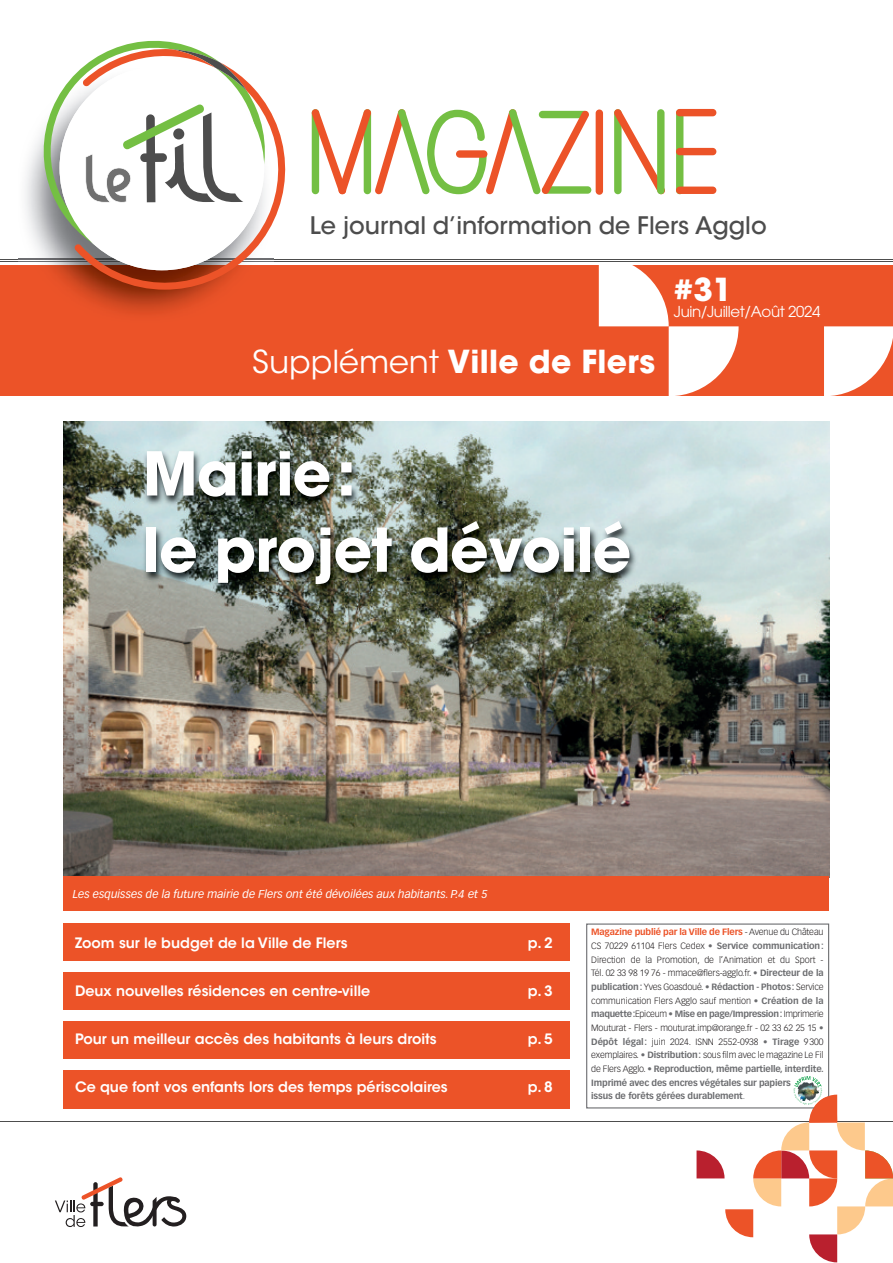
<style>
.page{position:relative;width:893px;height:1263px;background:#fff}
.page>*{position:absolute;margin:0;border:0;box-sizing:border-box;transform-origin:0 0}
.t1{font:700 59.85px/76.2px "Avant Garde";letter-spacing:-.015em;color:#fff}
.t2{font:700 31.5px "ITC Avant Garde Std";letter-spacing:.01em;color:#fff}
.t3{font:500 24px "ITC Avant Garde Std";color:#4d4d4d}
.t4{font:15px "Avant Garde";letter-spacing:-.025em;color:#fff}
.t5{font:600 14.25px "ITC Avant Garde Std";color:#fff}
.t6{font:italic 11.25px "Vectora LT Std";color:#fff}
.t7{font:300 9px/13.6px "Vectora LT Std";letter-spacing:-.005em;color:#231f20}
.s1{font-weight:400}
.s2{font-weight:700;color:#ec5328}
.s3{font-weight:700;color:#6c6d70}
.s4{color:#6c6d70}
</style>
<div class="page">
<hr style="left:0;top:1121px;width:893px;height:1px;background:#4d4d4d">
<svg style="left:55px;top:1177px;width:132px;height:50px"></svg>
<img style="left:64px;top:422px;width:765px;height:454px">
<div style="left:64px;top:876px;width:765px;height:35px;background:#ec5328"></div>
<div style="left:64px;top:923px;width:506px;height:38px;background:#ec5328"></div>
<div style="left:64px;top:972px;width:506px;height:38px;background:#ec5328"></div>
<div style="left:64px;top:1021px;width:506px;height:38px;background:#ec5328"></div>
<div style="left:64px;top:1070px;width:506px;height:38px;background:#ec5328"></div>
<div style="left:0;top:266px;width:893px;height:130px;background:#ec5328"></div>
<svg style="left:311px;top:109px;width:405px;height:86px"></svg>
<hr style="left:0;top:259px;width:893px;height:1px;background:#4d4d4d">
<hr style="left:0;top:261px;width:893px;height:1px;background:#4d4d4d">
<img style="left:18px;top:136px;width:191px;height:178px">
<img style="left:18px;top:259px;width:56px;height:3px">
<svg style="left:74px;top:109px;width:225px;height:186px"></svg>
<div style="left:60px;top:66px;width:204px;height:204px;background:#fff;border-radius:50%"></div>
<svg style="left:41px;top:40px;width:228px;height:214px"></svg>
<svg style="left:824px;top:326px;width:69px;height:70px"></svg>
<svg style="left:599px;top:266px;width:140px;height:130px"></svg>
<svg style="left:586px;top:923px;width:307px;height:340px"></svg>
<img style="left:133px;top:437px;width:675px;height:195px">
<h3 class="t3" style="left:310px;top:216px;width:459px">Le journal d’information de Flers Agglo</h3>
<h2 class="t2" style="left:252px;top:349px;width:404px"><span class="s1">Supplément</span> Ville de Flers</h2>
<h2 class="t2" style="left:674px;top:278px;width:60px">#31</h2>
<h3 class="t4" style="left:674px;top:306px;width:148px">Juin/Juillet/Août 2024</h3>
<h1 class="t1" style="left:143px;top:443px;width:490px">Mairie:<br>le projet dévoilé</h1>
<p class="t6" style="left:73px;top:889px;width:416px">Les esquisses de la future mairie de Flers ont été dévoilées aux habitants. P.4 et 5</p>
<h3 class="t5" style="left:75px;top:937px;width:274px">Zoom sur le budget de la Ville de Flers</h3>
<h3 class="t5" style="left:528px;top:937px;width:26px">p.2</h3>
<h3 class="t5" style="left:75px;top:985px;width:297px">Deux nouvelles résidences en centre-ville</h3>
<h3 class="t5" style="left:528px;top:985px;width:26px">p.3</h3>
<h3 class="t5" style="left:75px;top:1033px;width:363px">Pour un meilleur accès des habitants à leurs droits</h3>
<h3 class="t5" style="left:528px;top:1033px;width:26px">p.5</h3>
<h3 class="t5" style="left:75px;top:1081px;width:374px">Ce que font vos enfants lors des temps périscolaires</h3>
<h3 class="t5" style="left:528px;top:1081px;width:26px">p.8</h3>
<p class="t7" style="left:591px;top:926px;width:234px"><span class="s2">Magazine publié par la Ville de Flers</span> - Avenue du Château CS 70229 61104 Flers Cedex <span class="s3">• Service communication:<br></span>Direction de la Promotion, de l’Animation et du Sport - Tél. 02 33 98 19 76 - mmace@flers-agglo.fr. <span class="s3">• Directeur de la publication:</span> Yves Goasdoué. <span class="s3">• Rédaction - Photos:</span> Service communication Flers Agglo sauf mention <span class="s3">• Création de la maquette:</span>Epiceum <span class="s3">• Mise en page/Impression:</span> Imprimerie Mouturat - Flers - mouturat.imp@orange.fr - 02 33 62 25 15 <span class="s3">• Dépôt légal:</span> juin 2024. ISNN 2552-0938 <span class="s3">• Tirage</span> 9300 exemplaires. <span class="s3">• Distribution:</span> sous film avec le magazine Le Fil de Flers Agglo. <span class="s4">•</span> <span class="s3">Reproduction, même partielle, interdite.<br>Imprimé avec des encres végétales sur papiers<br>issus de forêts gérées durablement</span><span class="s4">.</span></p>
</div>
